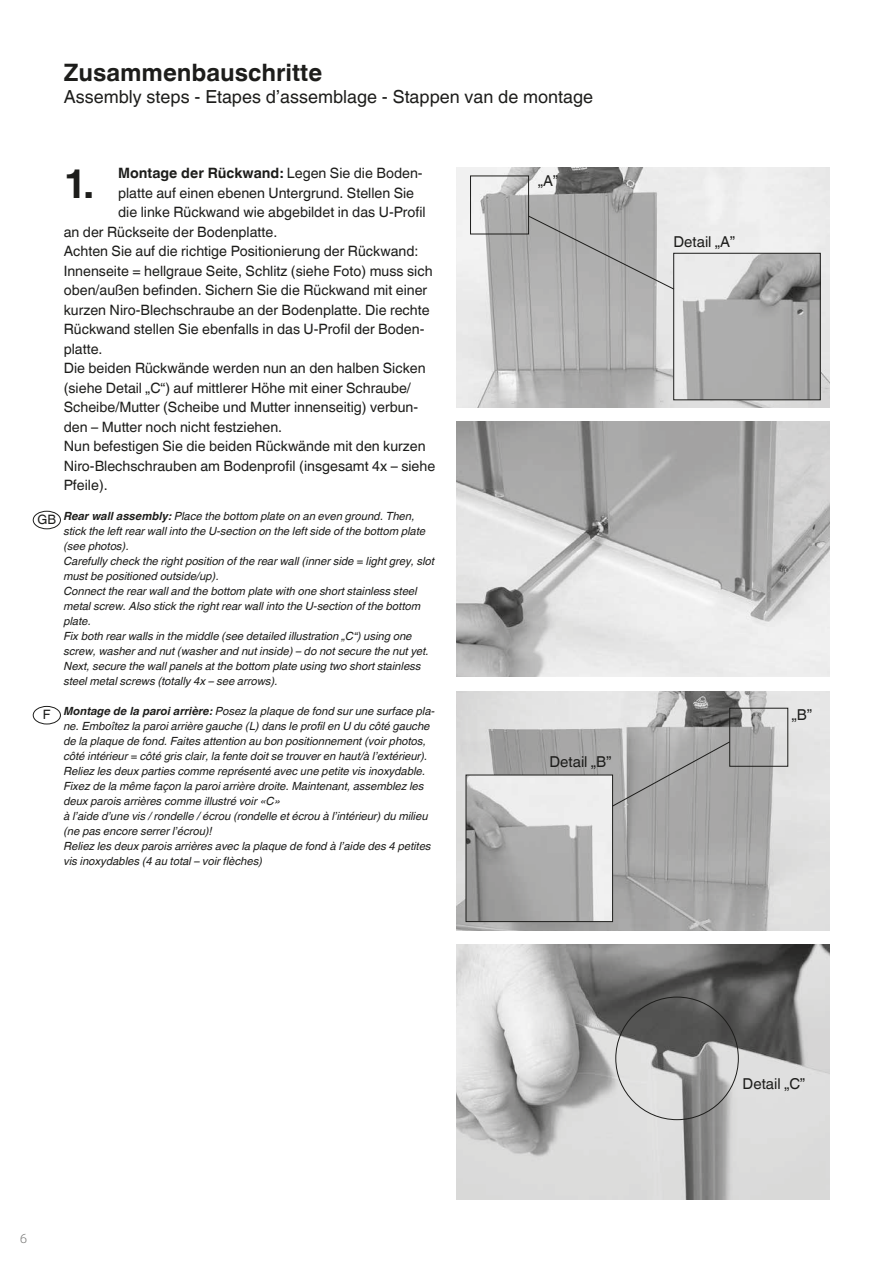
<style>
.page{position:relative;width:893px;height:1263px;background:#fff}
.page>*{position:absolute;margin:0;border:0;box-sizing:border-box;transform-origin:0 0}
.t1{font:700 40.5px "Helvetica World";color:#1d1d1b}
.t2{font:700 24px "Helvetica World";color:#1d1d1b}
.t3{font:18px "Helvetica World";color:#1d1d1b}
.t4{font:15px "Helvetica World";color:#1d1d1b}
.t5{font:14.25px "Helvetica World";color:#1d1d1b}
.t6{font:700 14.25px "Helvetica World";color:#1d1d1b}
.t7{font:13.5px "Glober";color:#70706f}
.t8{font:12.9px "Helvetica World";color:#1d1d1b}
.t9{font:italic 11.25px/15px "Helvetica World";color:#1d1d1b}
.s1{font-weight:400}
.s2{font-weight:700}
</style>
<div class="page">
<div style="left:33px;top:511px;width:28px;height:18px;border:1px solid #1d1d1b;border-radius:50%"></div>
<div style="left:33px;top:706px;width:28px;height:18px;border:1px solid #1d1d1b;border-radius:50%"></div>
<img style="left:457px;top:168px;width:372px;height:239px">
<img style="left:457px;top:421px;width:372px;height:255px">
<img style="left:457px;top:945px;width:372px;height:254px">
<img style="left:675px;top:255px;width:144px;height:143px">
<div style="left:673px;top:253px;width:148px;height:147px;border:1px solid #1d1d1b"></div>
<div style="left:470px;top:176px;width:59px;height:58px;border:1px solid #1d1d1b"></div>
<svg style="left:527px;top:215px;width:148px;height:75px;background:#b0b0af"></svg>
<img style="left:457px;top:691px;width:372px;height:240px">
<img style="left:468px;top:777px;width:143px;height:143px">
<div style="left:466px;top:775px;width:147px;height:147px;border:1px solid #1d1d1b"></div>
<div style="left:729px;top:708px;width:59px;height:59px;border:1px solid #1d1d1b"></div>
<svg style="left:611px;top:741px;width:120px;height:66px;background:#a5a5a5"></svg>
<h2 class="t2" style="left:64px;top:59px;width:260px">Zusammenbauschritte</h2>
<h3 class="t3" style="left:64px;top:86px;width:531px">Assembly steps - Etapes d’assemblage - Stappen van de montage</h3>
<p class="t6" style="left:118px;top:165px;width:306px">Montage der Rückwand: <span class="s1">Legen Sie die Boden-</span></p>
<p class="t5" style="left:118px;top:184px;width:298px">platte auf einen ebenen Untergrund. Stellen Sie</p>
<p class="t5" style="left:118px;top:204px;width:309px">die linke Rückwand wie abgebildet in das U-Profil</p>
<p class="t5" style="left:64px;top:223px;width:215px">an der Rückseite der Bodenplatte.</p>
<p class="t5" style="left:64px;top:243px;width:356px">Achten Sie auf die richtige Positionierung der Rückwand:</p>
<p class="t5" style="left:64px;top:262px;width:370px">Innenseite = hellgraue Seite, Schlitz (siehe Foto) muss sich</p>
<p class="t5" style="left:64px;top:282px;width:365px">oben/außen befinden. Sichern Sie die Rückwand mit einer</p>
<p class="t5" style="left:64px;top:301px;width:367px">kurzen Niro-Blechschraube an der Bodenplatte. Die rechte</p>
<p class="t5" style="left:64px;top:321px;width:362px">Rückwand stellen Sie ebenfalls in das U-Profil der Boden-</p>
<p class="t5" style="left:64px;top:340px;width:40px">platte.</p>
<p class="t5" style="left:64px;top:360px;width:363px">Die beiden Rückwände werden nun an den halben Sicken</p>
<p class="t5" style="left:64px;top:379px;width:349px">(siehe Detail „C“) auf mittlerer Höhe mit einer Schraube/</p>
<p class="t5" style="left:64px;top:399px;width:356px">Scheibe/Mutter (Scheibe und Mutter innenseitig) verbun-</p>
<p class="t5" style="left:64px;top:418px;width:220px">den – Mutter noch nicht festziehen.</p>
<p class="t5" style="left:64px;top:438px;width:363px">Nun befestigen Sie die beiden Rückwände mit den kurzen</p>
<p class="t5" style="left:64px;top:457px;width:373px">Niro-Blechschrauben am Bodenprofil (insgesamt 4x – siehe</p>
<p class="t5" style="left:64px;top:477px;width:45px">Pfeile).</p>
<p class="t9" style="left:64px;top:509px;width:372px"><span class="s2">Rear wall assembly:</span> Place the bottom plate on an even ground. Then, stick the left rear wall into the U-section on the left side of the bottom plate (see photos).<br>Carefully check the right position of the rear wall (inner side = light grey, slot must be positioned outside/up).<br>Connect the rear wall and the bottom plate with one short stainless steel metal screw. Also stick the right rear wall into the U-section of the bottom plate.<br>Fix both rear walls in the middle (see detailed illustration „C“) using one screw, washer and nut (washer and nut inside) – do not secure the nut yet.<br>Next, secure the wall panels at the bottom plate using two short stainless steel metal screws (totally 4x – see arrows).</p>
<p class="t9" style="left:64px;top:704px;width:373px"><span class="s2">Montage de la paroi arrière:</span> Posez la plaque de fond sur une surface pla&shy;ne. Emboîtez la paroi arrière gauche (L) dans le profil en U du côté gauche de la plaque de fond. Faites attention au bon positionnement (voir photos, côté intérieur = côté gris clair, la fente doit se trouver en haut/à l’extérieur).<br>Reliez les deux parties comme représenté avec une petite vis inoxydable.<br>Fixez de la même façon la paroi arrière droite. Maintenant, assemblez les deux parois arrières comme illustré voir «C»<br>à l’aide d’une vis / rondelle / écrou (rondelle et écrou à l’intérieur) du milieu (ne pas encore serrer l’écrou)!<br>Reliez les deux parois arrières avec la plaque de fond à l’aide des 4 petites vis inoxydables (4 au total – voir flèches)</p>
<h1 class="t1" style="left:64px;top:160px;width:32px">1.</h1>
<p class="t8" style="left:38px;top:512px;width:20px">GB</p>
<p class="t8" style="left:43px;top:707px;width:9px">F</p>
<h3 class="t4" style="left:538px;top:172px;width:21px">„A”</h3>
<h3 class="t4" style="left:549px;top:753px;width:63px">Detail „B”</h3>
<h3 class="t4" style="left:673px;top:233px;width:63px">Detail „A”</h3>
<h3 class="t4" style="left:792px;top:706px;width:22px">„B”</h3>
<p class="t7" style="left:20px;top:1229px;width:9px">6</p>
<h3 class="t4" style="left:743px;top:1075px;width:64px">Detail „C”</h3>
</div>
